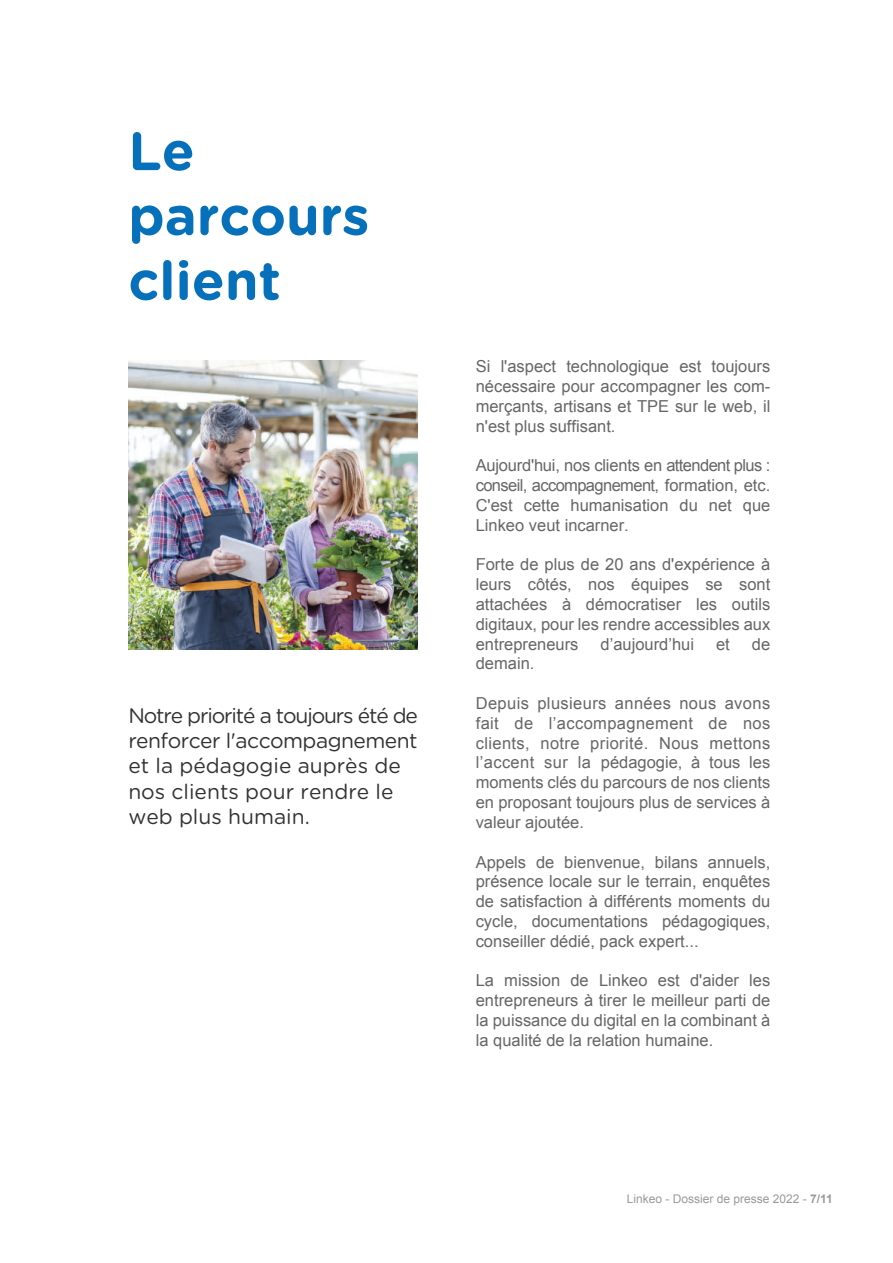
<style>
.page{position:relative;width:893px;height:1263px;background:#fff}
.page>*{position:absolute;margin:0;border:0;box-sizing:border-box;transform-origin:0 0}
.t1{font:700 54px/64.8px "Gotham Rounded";color:#0671ba}
.t2{font:21px/25.2px "Gotham Rounded";color:#313232}
.t3{font:16.5px/19.8px "Arial";color:#666;text-align:justify}
.t4{font:12px "Arial";color:#999}
.s1{font-weight:700}
</style>
<div class="page">
<img style="left:128px;top:361px;width:289px;height:288px">
<h1 class="t1" style="left:128px;top:116px;width:243px">Le parcours client</h1>
<p class="t2" style="left:128px;top:702px;width:291px">Notre priorité a toujours été de renforcer l'accompagnement et la pédagogie auprès de nos clients pour rendre le web plus humain.</p>
<p class="t3" style="left:476px;top:357px;width:296px">Si l'aspect technologique est toujours nécessaire pour accompagner les com&shy;merçants, artisans et TPE sur le web, il n'est plus suffisant.</p>
<p class="t3" style="left:476px;top:456px;width:296px">Aujourd'hui, nos clients en attendent plus : conseil, accompagnement, formation, etc.<br>C'est cette humanisation du net que Linkeo veut incarner.</p>
<p class="t3" style="left:476px;top:555px;width:296px">Forte de plus de 20 ans d'expérience à leurs côtés, nos équipes se sont attachées à démocratiser les outils digitaux, pour les rendre accessibles aux entrepreneurs</p>
<p class="t3" style="left:600px;top:634px;width:95px">d’aujourd’hui</p>
<p class="t3" style="left:716px;top:634px;width:15px">et</p>
<p class="t3" style="left:752px;top:634px;width:20px">de</p>
<p class="t3" style="left:476px;top:654px;width:60px">demain.</p>
<p class="t3" style="left:476px;top:693px;width:296px">Depuis plusieurs années nous avons fait de l’accompagnement de nos clients, notre priorité. Nous mettons l’accent sur la pédagogie, à tous les moments clés du parcours de nos clients en proposant toujours plus de services à valeur ajoutée.</p>
<p class="t3" style="left:476px;top:852px;width:296px">Appels de bienvenue, bilans annuels, présence locale sur le terrain, enquêtes de satisfaction à différents moments du cycle, documentations pédagogiques, conseiller dédié, pack expert...</p>
<p class="t3" style="left:476px;top:971px;width:296px">La mission de Linkeo est d'aider les entrepreneurs à tirer le meilleur parti de la puissance du digital en la combinant à la qualité de la relation humaine.</p>
<p class="t4" style="left:627px;top:1191px;width:208px">Linkeo - Dossier de presse 2022 - <span class="s1">7/11</span></p>
</div>
